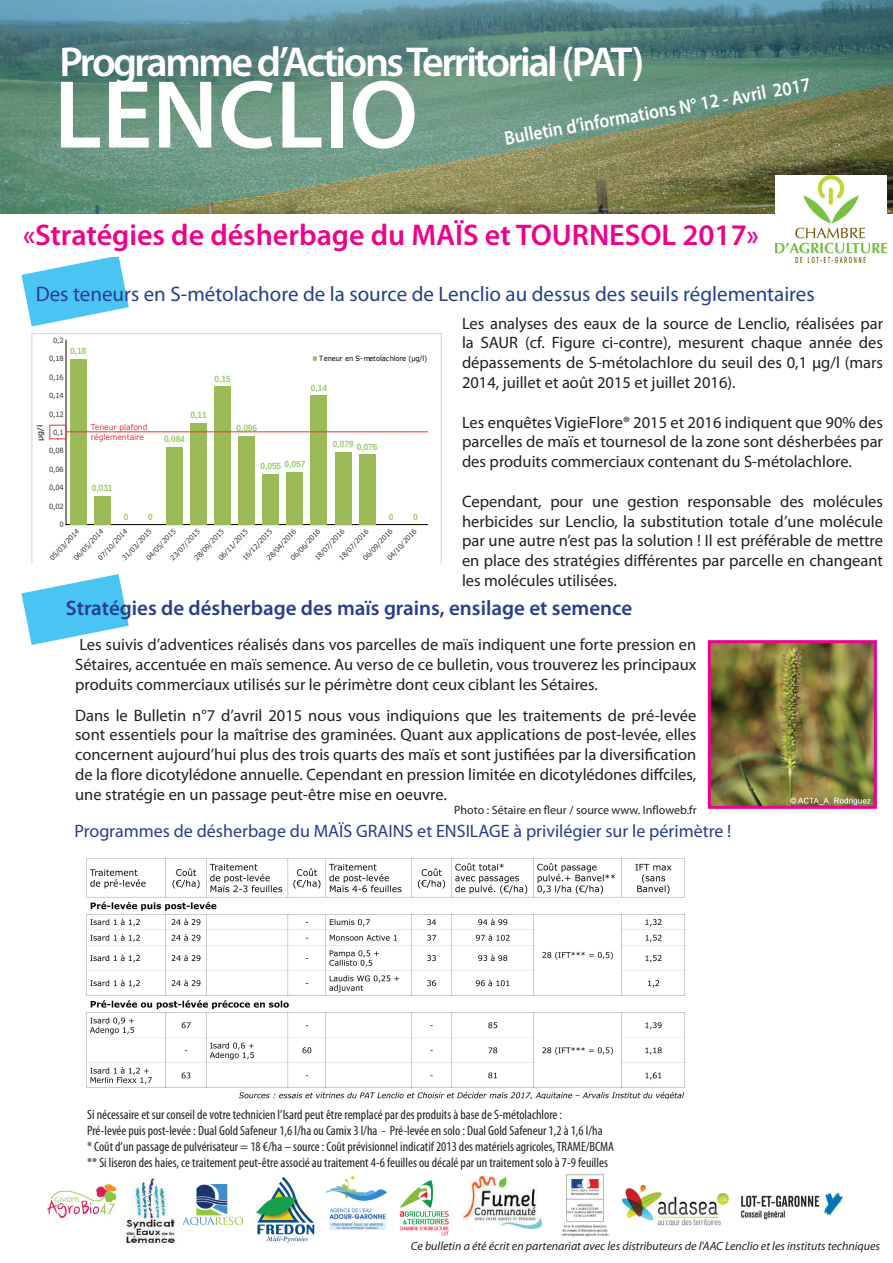
<style>
.page{position:relative;width:893px;height:1263px;background:#fff}
.page>*{position:absolute;margin:0;border:0;box-sizing:border-box;transform-origin:0 0}
.t1{font:600 97.5px "Myriad Pro";color:#fff}
.t2{font:600 42px "Myriad Pro";letter-spacing:-.06em;color:#fff}
.t3{font:600 30px "Myriad Pro";color:#ed028c;scale:.9 1}
.t4{font:21px "Myriad Pro";color:#253f8e}
.t5{font:600 21px "Myriad Pro";color:#253f8e}
.t6{font:600 19.5px "Myriad Pro";color:#fff;scale:.9 1}
.t7{font:18px "Myriad Pro";color:#253f8e}
.t8{font:16.5px/19.8px "Myriad Pro";color:#231f20;text-align:justify}
.t9{font:condensed 13.5px/16.2px "Myriad Pro";color:#231f20}
.t10{font:italic 12px "Myriad Pro";color:#231f20}
.t11{font:12px "Myriad Pro";color:#231f20}
.t12{font:700 9px "Liberation Sans";letter-spacing:-.015em;color:#98cc67;scale:.94 1}
.t13{font:8.1px/9.9px "Verdana";color:#ee3638;scale:.94 1}
.t14{font:7.65px "Verdana";color:#040503;scale:1.07 1}
.t15{font:7.2px "Verdana";letter-spacing:-.035em;color:#313232;scale:.94 1}
.t16{font:7.2px "Verdana";letter-spacing:-.005em;color:#040503;scale:.94 1}
.t17{font:6.9px "Verdana";color:#313232}
</style>
<div class="page">
<svg style="left:21px;top:274px;width:108px;height:52px"></svg>
<svg style="left:0;top:0;width:893px;height:274px;background:#729280"></svg>
<img style="left:327px;top:1177px;width:60px;height:52px">
<img style="left:47px;top:1185px;width:69px;height:32px">
<img style="left:399px;top:1180px;width:50px;height:56px">
<img style="left:255px;top:1177px;width:60px;height:66px">
<img style="left:183px;top:1185px;width:59px;height:40px">
<div style="left:0;top:214px;width:893px;height:43px;background:#fff"></div>
<img style="left:463px;top:1177px;width:79px;height:51px">
<img style="left:125px;top:1177px;width:51px;height:66px">
<img style="left:775px;top:175px;width:112px;height:87px">
<img style="left:561px;top:1174px;width:48px;height:63px">
<img style="left:622px;top:1184px;width:107px;height:42px">
<img style="left:741px;top:1193px;width:102px;height:27px">
<svg style="left:21px;top:574px;width:108px;height:71px"></svg>
<img style="left:712px;top:644px;width:161px;height:161px">
<div style="left:708px;top:640px;width:169px;height:169px;border:3px solid #ed028c"></div>
<img style="left:86px;top:858px;width:599px;height:240px">
<svg style="left:32px;top:333px;width:410px;height:230px"></svg>
<hr style="left:66px;top:524px;width:361px;height:1px;background:#040503">
<hr style="left:66px;top:340px;width:1px;height:185px;background:#040503">
<div style="left:359px;top:454px;width:16px;height:71px;background:#9abb58"></div>
<div style="left:335px;top:452px;width:16px;height:73px;background:#9abb58"></div>
<div style="left:311px;top:395px;width:16px;height:130px;background:#9abb58"></div>
<div style="left:287px;top:472px;width:16px;height:53px;background:#9abb58"></div>
<div style="left:263px;top:474px;width:16px;height:51px;background:#9abb58"></div>
<div style="left:239px;top:436px;width:16px;height:89px;background:#9abb58"></div>
<div style="left:215px;top:386px;width:16px;height:139px;background:#9abb58"></div>
<div style="left:190px;top:423px;width:17px;height:102px;background:#9abb58"></div>
<div style="left:166px;top:447px;width:16px;height:78px;background:#9abb58"></div>
<div style="left:94px;top:496px;width:16px;height:29px;background:#9abb58"></div>
<div style="left:70px;top:359px;width:16px;height:166px;background:#9abb58"></div>
<svg style="left:313px;top:356px;width:4px;height:5px"></svg>
<hr style="left:67px;top:432px;width:361px;height:1px;background:#ee3638">
<svg style="left:49px;top:424px;width:18px;height:16px"></svg>
<h2 class="t2" style="left:60px;top:35px;width:586px">Programme d’Actions Territorial (PAT)</h2>
<h1 class="t1" style="left:54px;top:53px;width:365px">LENCLIO</h1>
<p class="t6" style="left:502px;top:126px;width:346px;rotate:-10deg">Bulletin d’informations N° 12 - Avril 2017</p>
<h3 class="t3" style="left:23px;top:216px;width:819px">«Stratégies de désherbage du MAÏS et TOURNESOL 2017»</h3>
<p class="t4" style="left:36px;top:281px;width:780px">Des teneurs en S-métolachore de la source de Lenclio au dessus des seuils réglementaires</p>
<p class="t15" style="left:53px;top:335px;width:13px">0,2</p>
<p class="t12" style="left:70px;top:345px;width:19px">0,18</p>
<p class="t15" style="left:49px;top:354px;width:17px">0,18</p>
<p class="t15" style="left:49px;top:372px;width:17px">0,16</p>
<p class="t15" style="left:49px;top:391px;width:17px">0,14</p>
<p class="t15" style="left:49px;top:409px;width:17px">0,12</p>
<p class="t14" style="left:35px;top:441px;width:16px;rotate:-90deg">µg/l</p>
<p class="t13" style="left:91px;top:422px;width:62px">Teneur plafond réglementaire</p>
<p class="t15" style="left:53px;top:427px;width:13px">0,1</p>
<p class="t15" style="left:49px;top:446px;width:17px">0,08</p>
<p class="t15" style="left:49px;top:464px;width:17px">0,06</p>
<p class="t15" style="left:49px;top:483px;width:17px">0,04</p>
<p class="t15" style="left:49px;top:501px;width:17px">0,02</p>
<p class="t12" style="left:92px;top:482px;width:24px">0,031</p>
<p class="t12" style="left:190px;top:409px;width:19px">0,11</p>
<p class="t12" style="left:164px;top:433px;width:24px">0,084</p>
<p class="t12" style="left:215px;top:372px;width:19px">0,15</p>
<p class="t12" style="left:236px;top:422px;width:24px">0,096</p>
<p class="t16" style="left:319px;top:354px;width:116px">Teneur en S-metolachlore (µg/l)</p>
<p class="t12" style="left:311px;top:381px;width:19px">0,14</p>
<p class="t12" style="left:333px;top:439px;width:49px">0,079 0,076</p>
<p class="t12" style="left:260px;top:459px;width:49px">0,055 0,057</p>
<p class="t12" style="left:124px;top:511px;width:6px">0</p>
<p class="t12" style="left:148px;top:511px;width:6px">0</p>
<p class="t12" style="left:389px;top:511px;width:6px">0</p>
<p class="t12" style="left:413px;top:511px;width:6px">0</p>
<p class="t15" style="left:60px;top:520px;width:6px">0</p>
<p class="t17" style="left:361px;top:556px;width:41px;rotate:-47deg">06/09/2016</p>
<p class="t17" style="left:385px;top:556px;width:41px;rotate:-47deg">04/10/2016</p>
<p class="t17" style="left:264px;top:556px;width:41px;rotate:-47deg">28/04/2016</p>
<p class="t17" style="left:288px;top:556px;width:41px;rotate:-47deg">06/06/2016</p>
<p class="t17" style="left:312px;top:556px;width:41px;rotate:-47deg">18/07/2016</p>
<p class="t17" style="left:337px;top:556px;width:41px;rotate:-47deg">18/07/2016</p>
<p class="t17" style="left:47px;top:556px;width:41px;rotate:-47deg">05/03/2014</p>
<p class="t17" style="left:72px;top:556px;width:41px;rotate:-47deg">06/05/2014</p>
<p class="t17" style="left:96px;top:556px;width:41px;rotate:-47deg">07/10/2014</p>
<p class="t17" style="left:168px;top:556px;width:41px;rotate:-47deg">23/07/2015</p>
<p class="t17" style="left:192px;top:556px;width:41px;rotate:-47deg">28/09/2015</p>
<p class="t17" style="left:216px;top:556px;width:41px;rotate:-47deg">06/11/2015</p>
<p class="t17" style="left:240px;top:556px;width:41px;rotate:-47deg">16/12/2015</p>
<p class="t17" style="left:120px;top:556px;width:41px;rotate:-47deg">31/03/2015</p>
<p class="t17" style="left:144px;top:556px;width:41px;rotate:-47deg">04/05/2015</p>
<p class="t8" style="left:462px;top:313px;width:423px">Les analyses des eaux de la source de Lenclio, réalisées par la SAUR (cf. Figure ci-contre), mesurent chaque année des dépassements de S-métolachlore du seuil des 0,1 µg/l (mars 2014, juillet et août 2015 et juillet 2016).</p>
<p class="t8" style="left:462px;top:412px;width:423px">Les enquêtes VigieFlore® 2015 et 2016 indiquent que 90% des parcelles de maïs et tournesol de la zone sont désherbées par des produits commerciaux contenant du S-métolachlore.</p>
<p class="t8" style="left:462px;top:491px;width:423px">Cependant, pour une gestion responsable des molécules herbicides sur Lenclio, la substitution totale d’une molécule par une autre n’est pas la solution ! Il est préférable de mettre en place des stratégies différentes par parcelle en changeant les molécules utilisées.</p>
<p class="t5" style="left:66px;top:595px;width:568px">Stratégies de désherbage des maïs grains, ensilage et semence</p>
<p class="t8" style="left:75px;top:635px;width:623px">Les suivis d’adventices réalisés dans vos parcelles de maïs indiquent une forte pression en Sétaires, accentuée en maïs semence. Au verso de ce bulletin, vous trouverez les principaux produits commerciaux utilisés sur le périmètre dont ceux ciblant les Sétaires.</p>
<p class="t8" style="left:75px;top:705px;width:623px">Dans le Bulletin n°7 d’avril 2015 nous vous indiquions que les traitements de pré-levée sont essentiels pour la maîtrise des graminées. Quant aux applications de post-levée, elles concernent aujourd’hui plus des trois quarts des maïs et sont justifiées par la diversification de la flore dicotylédone annuelle. Cependant en pression limitée en dicotylédones diffciles, une stratégie en un passage peut-être mise en oeuvre.</p>
<p class="t11" style="left:454px;top:803px;width:244px">Photo : Sétaire en fleur / source www. Infloweb.fr</p>
<p class="t7" style="left:74px;top:819px;width:658px">Programmes de désherbage du MAÏS GRAINS et ENSILAGE à privilégier sur le périmètre !</p>
<p class="t9" style="left:87px;top:1106px;width:528px">Si nécessaire et sur conseil de votre technicien l’Isard peut être remplacé par des produits à base de S-métolachlore :<br>Pré-levée puis post-levée : Dual Gold Safeneur 1,6 l/ha ou Camix 3 l/ha - Pré-levée en solo : Dual Gold Safeneur 1,2 à 1,6 l/ha<br>* Coût d’un passage de pulvérisateur = 18 €/ha – source : Coût prévisionnel indicatif 2013 des matériels agricoles, TRAME/BCMA ** Si liseron des haies, ce traitement peut-être associé au traitement 4-6 feuilles ou décalé par un traitement solo à 7-9 feuilles</p>
<p class="t10" style="left:411px;top:1238px;width:471px">Ce bulletin a été écrit en partenariat avec les distributeurs de l'AAC Lenclio et les instituts techniques</p>
</div>
